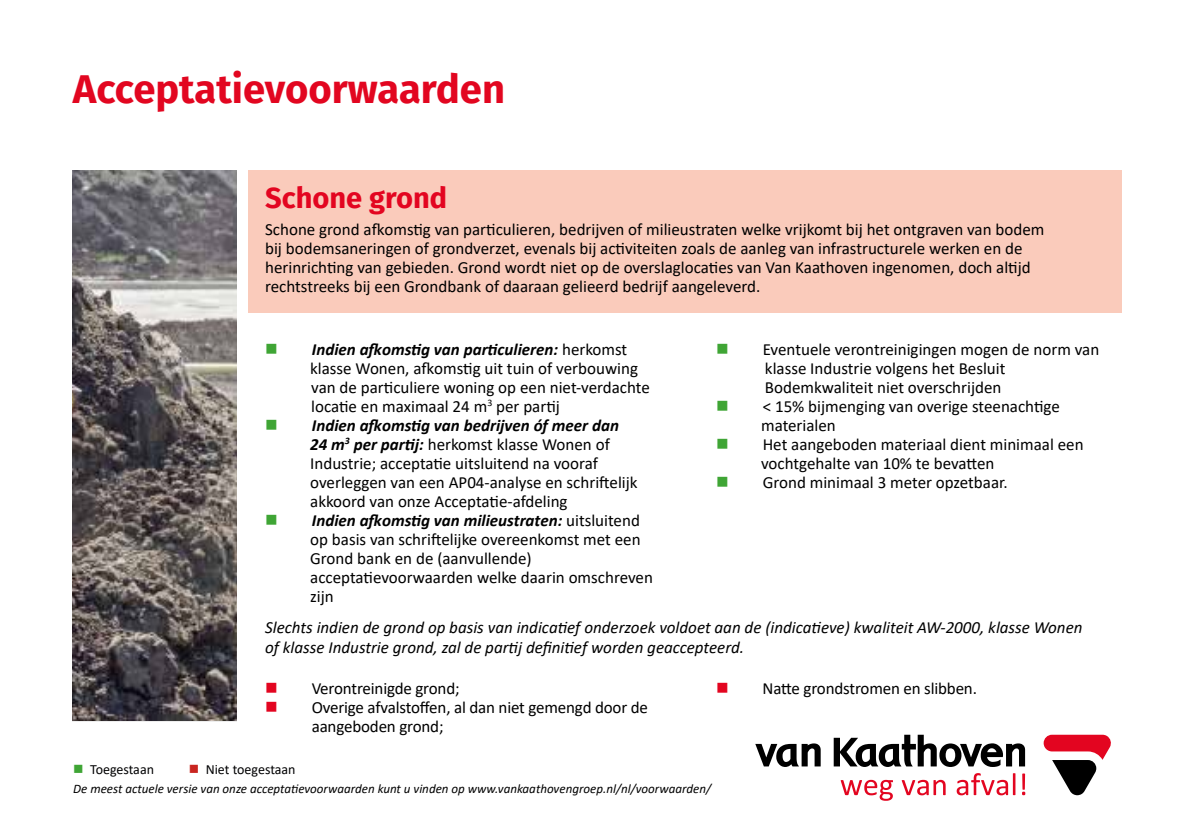
<style>
.page{position:relative;width:1191px;height:840px;background:#fff}
.page>*{position:absolute;margin:0;border:0;box-sizing:border-box;transform-origin:0 0}
.t1{font:700 40px "Fira Sans";color:#e20620}
.t2{font:700 29.2px "Fira Sans";color:#e30520}
.t3{font:17px/19px "Calibri";color:#000}
.t4{font:italic 17px/19.4px "Calibri";color:#000}
.t5{font:14px "Calibri";color:#020203}
.t6{font:italic 13px "Calibri";color:#000}
.s1{color:#3fa535}
.s2{font-weight:700;font-style:italic}
.s3{color:#e30520}
.s4{color:#c92520}
</style>
<div class="page">
<svg style="left:1043px;top:734px;width:68px;height:60px"></svg>
<svg style="left:840px;top:779px;width:53px;height:21px"></svg>
<svg style="left:901px;top:779px;width:44px;height:15px"></svg>
<svg style="left:956px;top:773px;width:59px;height:21px"></svg>
<svg style="left:1022px;top:773px;width:3px;height:21px"></svg>
<svg style="left:755px;top:734px;width:270px;height:32px"></svg>
<div style="left:248px;top:171px;width:873px;height:141px;background:#facbbb"></div>
<img style="left:72px;top:171px;width:165px;height:549px">
<h1 class="t1" style="left:73px;top:56px;width:434px">Acceptatievoorwaarden</h1>
<h2 class="t2" style="left:265px;top:173px;width:183px">Schone grond</h2>
<p class="t3" style="left:265px;top:219px;width:781px">Schone grond afkomstig van particulieren, bedrijven of milieustraten welke vrijkomt bij het ontgraven van bodem bij bodemsaneringen of grondverzet, evenals bij activiteiten zoals de aanleg van infrastructurele werken en de herinrichting van gebieden. Grond wordt niet op de overslaglocaties van Van Kaathoven ingenomen, doch altijd rechtstreeks bij een Grondbank of daaraan gelieerd bedrijf aangeleverd.</p>
<p class="t3" style="left:310px;top:339px;width:341px;text-indent:-45px"><span class="s1">■</span> <span class="s2">Indien afkomstig van particulieren:</span> herkomst klasse Wonen, afkomstig uit tuin of verbouwing van de particuliere woning op een niet-verdachte locatie en maximaal 24 m<sup>3</sup> per partij</p>
<p class="t3" style="left:310px;top:415px;width:329px;text-indent:-45px"><span class="s1">■</span> <span class="s2">Indien afkomstig van bedrijven óf meer dan 24 m</span><sup>3</sup> <span class="s2">per partij:</span> herkomst klasse Wonen of Industrie; acceptatie uitsluitend na vooraf overleggen van een AP04-analyse en schriftelijk akkoord van onze Acceptatie-afdeling</p>
<p class="t3" style="left:310px;top:510px;width:344px;text-indent:-45px"><span class="s1">■</span> <span class="s2">Indien afkomstig van milieustraten:</span> uitsluitend op basis van schriftelijke overeenkomst met een Grond bank en de (aanvullende) acceptatievoorwaarden welke daarin omschreven zijn</p>
<p class="t3" style="left:765px;top:339px;width:336px;text-indent:-49px"><span class="s1">■</span> Eventuele verontreinigingen mogen de norm van klasse Industrie volgens het Besluit<br>Bodemkwaliteit niet overschrijden</p>
<p class="t3" style="left:761px;top:396px;width:300px;text-indent:-45px"><span class="s1">■</span> &lt; 15% bijmenging van overige steenachtige materialen</p>
<p class="t3" style="left:761px;top:434px;width:324px;text-indent:-45px"><span class="s1">■</span> Het aangeboden materiaal dient minimaal een vochtgehalte van 10% te bevatten</p>
<p class="t3" style="left:716px;top:472px;width:293px"><span class="s1">■</span> Grond minimaal 3 meter opzetbaar.</p>
<p class="t4" style="left:265px;top:617px;width:819px">Slechts indien de grond op basis van indicatief onderzoek voldoet aan de (indicatieve) kwaliteit AW-2000, klasse Wonen of klasse Industrie grond, zal de partij definitief worden geaccepteerd.</p>
<p class="t3" style="left:265px;top:677px;width:196px"><span class="s3">■</span> Verontreinigde grond;</p>
<p class="t3" style="left:312px;top:696px;width:338px;text-indent:-47px"><span class="s3">■</span> Overige afvalstoffen, al dan niet gemengd door de aangeboden grond;</p>
<p class="t5" style="left:73px;top:759px;width:82px"><span class="s1">■</span> Toegestaan</p>
<p class="t5" style="left:189px;top:759px;width:108px"><span class="s4">■</span> Niet toegestaan</p>
<p class="t3" style="left:716px;top:677px;width:262px"><span class="s3">■</span> Natte grondstromen en slibben.</p>
<p class="t6" style="left:73px;top:779px;width:639px">De meest actuele versie van onze acceptatievoorwaarden kunt u vinden op www.vankaathovengroep.nl/nl/voorwaarden/</p>
</div>
